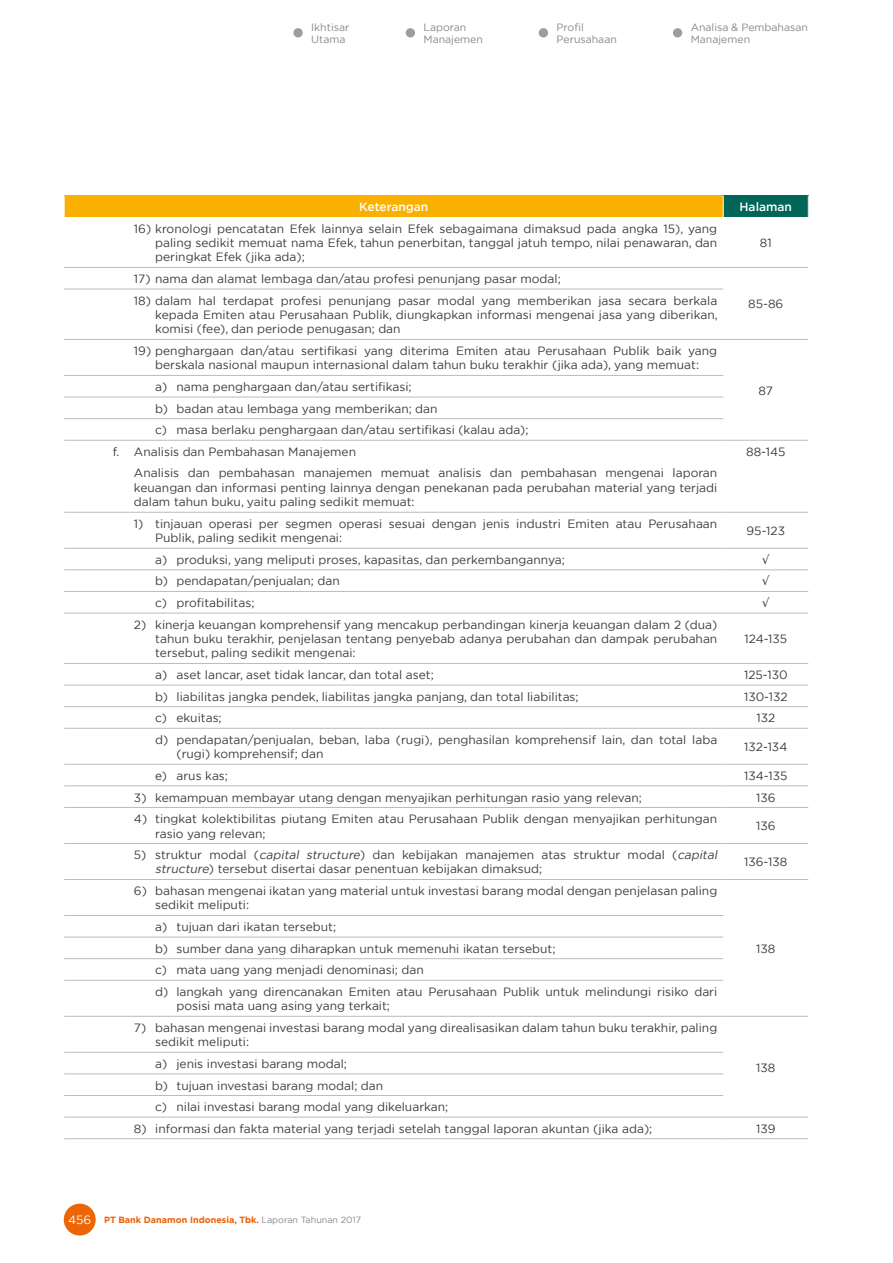
<style>
.page{position:relative;width:893px;height:1263px;background:#fff}
.page>*{position:absolute;margin:0;border:0;box-sizing:border-box;transform-origin:0 0}
.t1{font:12px/14.4px "Gotham";color:#3c3c3b}
.t2{font:500 12px "Gotham";color:#fff}
.t3{font:10.5px/12.6px "Gotham";color:#878787}
.t4{font:700 9px "Gotham";color:#eb6209}
.s1{font-style:italic}
.s2{font-weight:400;font-size:12px;color:#fff}
.s3{font-weight:400;color:#878787}
</style>
<div class="page">
<div style="left:406px;top:28px;width:9px;height:10px;background:#9d9d9c;border-radius:50%"></div>
<div style="left:539px;top:28px;width:9px;height:10px;background:#9d9d9c;border-radius:50%"></div>
<div style="left:673px;top:28px;width:9px;height:10px;background:#9d9d9c;border-radius:50%"></div>
<div style="left:293px;top:28px;width:10px;height:10px;background:#9d9d9c;border-radius:50%"></div>
<div style="left:64px;top:1204px;width:32px;height:31px;background:#ec6608;border-radius:50%"></div>
<div style="left:64px;top:196px;width:659px;height:21px;background:#f9b000"></div>
<div style="left:723px;top:196px;width:85px;height:21px;background:#006758"></div>
<svg style="left:64px;top:196px;width:1px;height:21px"></svg>
<svg style="left:723px;top:196px;width:1px;height:21px"></svg>
<svg style="left:808px;top:196px;width:1px;height:21px"></svg>
<hr style="left:64px;top:267px;width:659px;height:1px;background:#bcbcbc">
<hr style="left:723px;top:267px;width:85px;height:1px;background:#bcbcbc">
<hr style="left:64px;top:289px;width:659px;height:1px;background:#bcbcbc">
<hr style="left:64px;top:339px;width:659px;height:1px;background:#bcbcbc">
<hr style="left:723px;top:339px;width:85px;height:1px;background:#bcbcbc">
<hr style="left:64px;top:375px;width:659px;height:1px;background:#bcbcbc">
<hr style="left:64px;top:397px;width:659px;height:1px;background:#bcbcbc">
<hr style="left:64px;top:418px;width:659px;height:1px;background:#bcbcbc">
<hr style="left:64px;top:440px;width:659px;height:1px;background:#bcbcbc">
<hr style="left:723px;top:440px;width:85px;height:1px;background:#bcbcbc">
<hr style="left:64px;top:512px;width:659px;height:1px;background:#bcbcbc">
<hr style="left:723px;top:512px;width:85px;height:1px;background:#bcbcbc">
<hr style="left:64px;top:548px;width:659px;height:1px;background:#bcbcbc">
<hr style="left:723px;top:548px;width:85px;height:1px;background:#bcbcbc">
<hr style="left:64px;top:570px;width:659px;height:1px;background:#bcbcbc">
<hr style="left:723px;top:570px;width:85px;height:1px;background:#bcbcbc">
<hr style="left:64px;top:591px;width:659px;height:1px;background:#bcbcbc">
<hr style="left:723px;top:591px;width:85px;height:1px;background:#bcbcbc">
<hr style="left:64px;top:613px;width:659px;height:1px;background:#bcbcbc">
<hr style="left:723px;top:613px;width:85px;height:1px;background:#bcbcbc">
<hr style="left:64px;top:663px;width:659px;height:1px;background:#bcbcbc">
<hr style="left:723px;top:663px;width:85px;height:1px;background:#bcbcbc">
<hr style="left:64px;top:685px;width:659px;height:1px;background:#bcbcbc">
<hr style="left:723px;top:685px;width:85px;height:1px;background:#bcbcbc">
<hr style="left:64px;top:706px;width:659px;height:1px;background:#bcbcbc">
<hr style="left:723px;top:706px;width:85px;height:1px;background:#bcbcbc">
<hr style="left:64px;top:728px;width:659px;height:1px;background:#bcbcbc">
<hr style="left:723px;top:728px;width:85px;height:1px;background:#bcbcbc">
<hr style="left:64px;top:764px;width:659px;height:1px;background:#bcbcbc">
<hr style="left:723px;top:764px;width:85px;height:1px;background:#bcbcbc">
<hr style="left:64px;top:786px;width:659px;height:1px;background:#bcbcbc">
<hr style="left:723px;top:786px;width:85px;height:1px;background:#bcbcbc">
<hr style="left:64px;top:807px;width:659px;height:1px;background:#bcbcbc">
<hr style="left:723px;top:807px;width:85px;height:1px;background:#bcbcbc">
<hr style="left:64px;top:843px;width:659px;height:1px;background:#bcbcbc">
<hr style="left:723px;top:843px;width:85px;height:1px;background:#bcbcbc">
<hr style="left:723px;top:1016px;width:85px;height:1px;background:#bcbcbc">
<hr style="left:723px;top:1117px;width:85px;height:1px;background:#bcbcbc">
<hr style="left:723px;top:1138px;width:85px;height:1px;background:#bcbcbc">
<hr style="left:64px;top:879px;width:659px;height:1px;background:#bcbcbc">
<hr style="left:723px;top:879px;width:85px;height:1px;background:#bcbcbc">
<hr style="left:64px;top:915px;width:659px;height:1px;background:#bcbcbc">
<hr style="left:64px;top:937px;width:659px;height:1px;background:#bcbcbc">
<hr style="left:64px;top:958px;width:659px;height:1px;background:#bcbcbc">
<hr style="left:64px;top:980px;width:659px;height:1px;background:#bcbcbc">
<hr style="left:64px;top:1016px;width:659px;height:1px;background:#bcbcbc">
<hr style="left:64px;top:1052px;width:659px;height:1px;background:#bcbcbc">
<hr style="left:64px;top:1074px;width:659px;height:1px;background:#bcbcbc">
<hr style="left:64px;top:1095px;width:659px;height:1px;background:#bcbcbc">
<hr style="left:64px;top:1117px;width:659px;height:1px;background:#bcbcbc">
<hr style="left:64px;top:1138px;width:659px;height:1px;background:#bcbcbc">
<p class="t3" style="left:311px;top:20px;width:40px">Ikhtisar<br>Utama</p>
<p class="t3" style="left:424px;top:20px;width:61px">Laporan<br>Manajemen</p>
<p class="t3" style="left:557px;top:20px;width:62px">Profil<br>Perusahaan</p>
<p class="t3" style="left:691px;top:20px;width:119px">Analisa &amp; Pembahasan<br>Manajemen</p>
<p class="t2" style="left:359px;top:199px;width:71px">Keterangan</p>
<p class="t2" style="left:739px;top:199px;width:54px">Halaman</p>
<p class="t1" style="left:155px;top:221px;width:564px;text-align:justify;text-indent:-21px">16) kronologi pencatatan Efek lainnya selain Efek sebagaimana dimaksud pada angka 15), yang paling sedikit memuat nama Efek, tahun penerbitan, tanggal jatuh tempo, nilai penawaran, dan peringkat Efek (jika ada);</p>
<p class="t1" style="left:760px;top:235px;width:13px">81</p>
<p class="t1" style="left:134px;top:271px;width:428px">17) nama dan alamat lembaga dan/atau profesi penunjang pasar modal;</p>
<p class="t1" style="left:134px;top:293px;width:585px">18) dalam hal terdapat profesi penunjang pasar modal yang memberikan jasa secara berkala</p>
<p class="t1" style="left:748px;top:296px;width:37px">85-86</p>
<p class="t1" style="left:155px;top:307px;width:564px">kepada Emiten atau Perusahaan Publik, diungkapkan informasi mengenai jasa yang diberikan, komisi (fee), dan periode penugasan; dan</p>
<p class="t1" style="left:134px;top:343px;width:585px;text-align:center">19) penghargaan dan/atau sertifikasi yang diterima Emiten atau Perusahaan Publik baik yang berskala nasional maupun internasional dalam tahun buku terakhir (jika ada), yang memuat:</p>
<p class="t1" style="left:758px;top:383px;width:16px">87</p>
<p class="t1" style="left:155px;top:379px;width:258px">a) nama penghargaan dan/atau sertifikasi;</p>
<p class="t1" style="left:155px;top:401px;width:284px">b) badan atau lembaga yang memberikan; dan</p>
<p class="t1" style="left:155px;top:422px;width:375px">c) masa berlaku penghargaan dan/atau sertifikasi (kalau ada);</p>
<p class="t1" style="left:113px;top:444px;width:245px">f. Analisis dan Pembahasan Manajemen</p>
<p class="t1" style="left:746px;top:444px;width:41px">88-145</p>
<p class="t1" style="left:134px;top:466px;width:585px;text-align:justify">Analisis dan pembahasan manajemen memuat analisis dan pembahasan mengenai laporan keuangan dan informasi penting lainnya dengan penekanan pada perubahan material yang terjadi dalam tahun buku, yaitu paling sedikit memuat:</p>
<p class="t1" style="left:155px;top:516px;width:563px;text-indent:-21px">1) tinjauan operasi per segmen operasi sesuai dengan jenis industri Emiten atau Perusahaan<br>Publik, paling sedikit mengenai:</p>
<p class="t1" style="left:747px;top:523px;width:40px">95-123</p>
<p class="t1" style="left:155px;top:552px;width:411px">a) produksi, yang meliputi proses, kapasitas, dan perkembangannya;</p>
<p class="t1" style="left:155px;top:574px;width:186px">b) pendapatan/penjualan; dan</p>
<p class="t1" style="left:155px;top:595px;width:101px">c) profitabilitas;</p>
<p class="t1" style="left:155px;top:617px;width:564px;text-align:justify;text-indent:-21px">2) kinerja keuangan komprehensif yang mencakup perbandingan kinerja keuangan dalam 2 (dua) tahun buku terakhir, penjelasan tentang penyebab adanya perubahan dan dampak perubahan tersebut, paling sedikit mengenai:</p>
<p class="t1" style="left:744px;top:631px;width:44px">124-135</p>
<p class="t1" style="left:155px;top:667px;width:280px">a) aset lancar, aset tidak lancar, dan total aset;</p>
<p class="t1" style="left:744px;top:667px;width:45px">125-130</p>
<p class="t1" style="left:155px;top:689px;width:425px">b) liabilitas jangka pendek, liabilitas jangka panjang, dan total liabilitas;</p>
<p class="t1" style="left:744px;top:689px;width:45px">130-132</p>
<p class="t1" style="left:155px;top:710px;width:68px">c) ekuitas;</p>
<p class="t1" style="left:756px;top:710px;width:20px">132</p>
<p class="t1" style="left:177px;top:732px;width:542px;text-indent:-21px">d) pendapatan/penjualan, beban, laba (rugi), penghasilan komprehensif lain, dan total laba (rugi) komprehensif; dan</p>
<p class="t1" style="left:744px;top:739px;width:45px">132-134</p>
<p class="t1" style="left:155px;top:768px;width:74px">e) arus kas;</p>
<p class="t1" style="left:744px;top:768px;width:45px">134-135</p>
<p class="t1" style="left:134px;top:790px;width:509px">3) kemampuan membayar utang dengan menyajikan perhitungan rasio yang relevan;</p>
<p class="t1" style="left:756px;top:790px;width:21px">136</p>
<p class="t1" style="left:155px;top:811px;width:563px;text-indent:-21px">4) tingkat kolektibilitas piutang Emiten atau Perusahaan Publik dengan menyajikan perhitungan rasio yang relevan;</p>
<p class="t1" style="left:756px;top:818px;width:21px">136</p>
<p class="t1" style="left:155px;top:847px;width:566px;text-indent:-21px">5) struktur modal (<span class="s1">capital structure</span>) dan kebijakan manajemen atas struktur modal (<span class="s1">capital structure</span>) tersebut disertai dasar penentuan kebijakan dimaksud;</p>
<p class="t1" style="left:744px;top:854px;width:45px">136-138</p>
<p class="t1" style="left:155px;top:883px;width:564px;text-indent:-21px">6) bahasan mengenai ikatan yang material untuk investasi barang modal dengan penjelasan paling sedikit meliputi:</p>
<p class="t1" style="left:756px;top:941px;width:21px">138</p>
<p class="t1" style="left:155px;top:916px;width:564px;line-height:21.6px">a) tujuan dari ikatan tersebut;<br>b) sumber dana yang diharapkan untuk memenuhi ikatan tersebut;<br>c) mata uang yang menjadi denominasi; dan<br>d) langkah yang direncanakan Emiten atau Perusahaan Publik untuk melindungi risiko dari</p>
<p class="t1" style="left:176px;top:998px;width:215px">posisi mata uang asing yang terkait;</p>
<p class="t1" style="left:155px;top:1020px;width:564px;text-indent:-21px">7) bahasan mengenai investasi barang modal yang direalisasikan dalam tahun buku terakhir, paling sedikit meliputi:</p>
<p class="t1" style="left:155px;top:1056px;width:193px">a) jenis investasi barang modal;</p>
<p class="t1" style="left:756px;top:1060px;width:21px">138</p>
<p class="t1" style="left:155px;top:1074px;width:295px;line-height:21.6px">b) tujuan investasi barang modal; dan<br>c) nilai investasi barang modal yang dikeluarkan;</p>
<p class="t1" style="left:134px;top:1121px;width:520px">8) informasi dan fakta material yang terjadi setelah tanggal laporan akuntan (jika ada);</p>
<p class="t1" style="left:756px;top:1121px;width:21px">139</p>
<p class="t4" style="left:68px;top:1214px;width:295px"><span class="s2">456</span> PT Bank Danamon Indonesia, Tbk. <span class="s3">Laporan Tahunan 2017</span></p>
</div>
